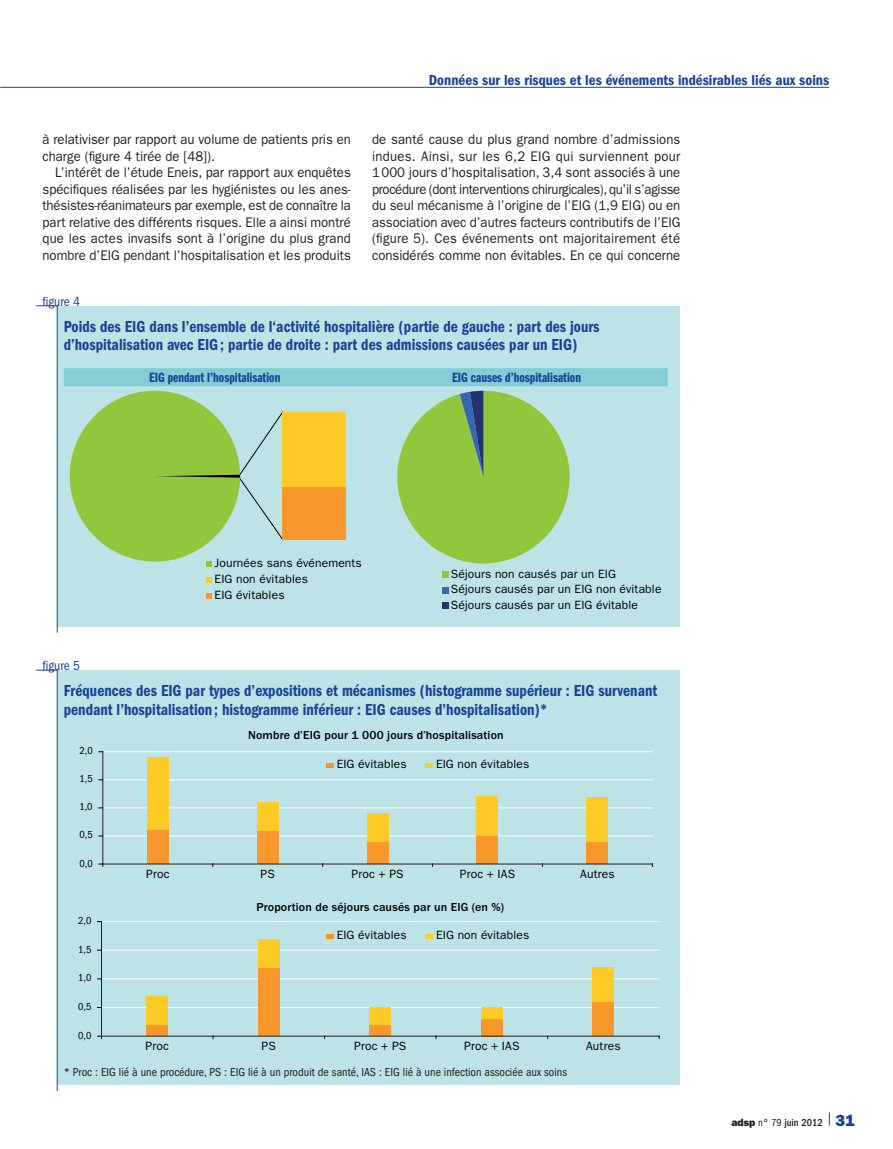
<style>
.page{position:relative;width:893px;height:1149px;background:#fff}
.page>*{position:absolute;margin:0;border:0;box-sizing:border-box;transform-origin:0 0}
.t1{font:16.5px/18px "ITC Franklin Gothic Std Dm Cd";color:#1b4299;scale:.94 1}
.t2{font:15px "ITC Franklin Gothic Std Dm Cd";color:#1b4299}
.t3{font:13.95px/16.5px "ITC Franklin Gothic Std";color:#231f20;text-align:justify;scale:.94 1}
.t4{font:13.95px "ITC Franklin Gothic Std Dm Cp";color:#1b4299}
.t5{font:condensed 13.5px "ITC Franklin Gothic Std";color:#1b4299}
.t6{font:12px/15.9px "ITC Franklin Gothic Std";letter-spacing:.015em;color:#000001}
.t7{font:condensed 12px "ITC Franklin Gothic Std";color:#231f20}
.t8{font:500 12px "ITC Franklin Gothic Std";letter-spacing:.015em;color:#000001}
.t9{font:condensed 10.5px "ITC Franklin Gothic Std";color:#000001}
.t10{font:500 condensed 10.5px "ITC Franklin Gothic Std";color:#231f20}
.s1{font-family:"ITC Franklin Gothic Std Hvy";font-weight:400;font-stretch:normal}
.s2{font-weight:400}
.s3{font-family:"ITC Franklin Gothic Std Hvy";font-weight:400;font-stretch:normal;font-size:16.2px;color:#1b4299}
</style>
<div class="page">
<hr style="left:0;top:87px;width:829px;height:1px;background:#1b4299">
<svg style="left:829px;top:1112px;width:1px;height:13px"></svg>
<div style="left:57px;top:305px;width:623px;height:321px;background:#bce3e5"></div>
<svg style="left:36px;top:305px;width:22px;height:328px"></svg>
<svg style="left:64px;top:368px;width:604px;height:240px"></svg>
<div style="left:57px;top:669px;width:623px;height:415px;background:#bce3e5"></div>
<svg style="left:36px;top:669px;width:22px;height:421px"></svg>
<hr style="left:103px;top:835px;width:549px;height:1px;background:#fff">
<hr style="left:103px;top:807px;width:549px;height:1px;background:#fff">
<hr style="left:103px;top:779px;width:549px;height:1px;background:#fff">
<hr style="left:103px;top:751px;width:549px;height:1px;background:#fff">
<div style="left:147px;top:830px;width:21px;height:33px;background:#f7972c"></div>
<div style="left:257px;top:830px;width:21px;height:33px;background:#f7972c"></div>
<div style="left:367px;top:841px;width:21px;height:22px;background:#f7972c"></div>
<div style="left:477px;top:835px;width:21px;height:28px;background:#f7972c"></div>
<div style="left:587px;top:841px;width:21px;height:22px;background:#f7972c"></div>
<div style="left:147px;top:757px;width:21px;height:73px;background:#feca26"></div>
<div style="left:257px;top:802px;width:21px;height:28px;background:#feca26"></div>
<div style="left:367px;top:813px;width:21px;height:28px;background:#feca26"></div>
<div style="left:477px;top:796px;width:21px;height:39px;background:#feca26"></div>
<div style="left:587px;top:796px;width:21px;height:45px;background:#feca26"></div>
<hr style="left:102px;top:751px;width:1px;height:112px;background:#231f20">
<hr style="left:103px;top:863px;width:549px;height:1px;background:#231f20">
<svg style="left:326px;top:763px;width:8px;height:4px"></svg>
<svg style="left:426px;top:763px;width:7px;height:4px"></svg>
<hr style="left:101px;top:1006px;width:558px;height:1px;background:#fff">
<hr style="left:101px;top:978px;width:558px;height:1px;background:#fff">
<hr style="left:101px;top:949px;width:558px;height:1px;background:#fff">
<hr style="left:101px;top:920px;width:558px;height:1px;background:#fff">
<div style="left:147px;top:1024px;width:21px;height:11px;background:#f7972c"></div>
<div style="left:258px;top:967px;width:21px;height:68px;background:#f7972c"></div>
<div style="left:370px;top:1024px;width:21px;height:11px;background:#f7972c"></div>
<div style="left:481px;top:1018px;width:21px;height:17px;background:#f7972c"></div>
<div style="left:593px;top:1001px;width:21px;height:34px;background:#f7972c"></div>
<div style="left:147px;top:995px;width:21px;height:29px;background:#feca26"></div>
<div style="left:258px;top:938px;width:21px;height:29px;background:#feca26"></div>
<div style="left:370px;top:1007px;width:21px;height:17px;background:#feca26"></div>
<div style="left:481px;top:1007px;width:21px;height:11px;background:#feca26"></div>
<div style="left:593px;top:967px;width:21px;height:34px;background:#feca26"></div>
<hr style="left:101px;top:921px;width:1px;height:114px;background:#231f20">
<hr style="left:101px;top:1035px;width:558px;height:1px;background:#231f20">
<div style="left:326px;top:933px;width:8px;height:5px;background:#f7972c"></div>
<svg style="left:426px;top:934px;width:7px;height:4px"></svg>
<p class="t3" style="left:43px;top:131px;width:329px">à relativiser par rapport au volume de patients pris en charge (figure 4 tirée de [48]).</p>
<p class="t3" style="left:43px;top:164px;width:330px;text-indent:13px">L’intérêt de l’étude Eneis, par rapport aux enquêtes spécifiques réalisées par les hygiénistes ou les anes&shy;thésistes-réanimateurs par exemple, est de connaître la part relative des différents risques. Elle a ainsi montré que les actes invasifs sont à l’origine du plus grand nombre d’EIG pendant l’hospitalisation et les produits</p>
<p class="t2" style="left:429px;top:71px;width:402px">Données sur les risques et les événements indésirables liés aux soins</p>
<p class="t3" style="left:372px;top:131px;width:330px">de santé cause du plus grand nombre d’admissions indues. Ainsi, sur les 6,2 EIG qui surviennent pour 1000 jours d’hospitalisation, 3,4 sont associés à une procédure (dont interventions chirurgicales), qu’il s’agisse du seul mécanisme à l’origine de l’EIG (1,9 EIG) ou en association avec d’autres facteurs contributifs de l’EIG (figure 5). Ces événements ont majoritairement été considérés comme non évitables. En ce qui concerne</p>
<p class="t5" style="left:43px;top:293px;width:39px">figure 4</p>
<p class="t1" style="left:64px;top:317px;width:571px">Poids des EIG dans l’ensemble de l‘activité hospitalière (partie de gauche : part des jours d’hospitalisation avec EI G; partie de droite : part des admissions causées par un EI G)</p>
<p class="t4" style="left:149px;top:369px;width:133px">EIG pendant l’hospitalisation</p>
<p class="t4" style="left:452px;top:369px;width:130px">EIG causes d’hospitalisation</p>
<p class="t6" style="left:215px;top:554px;width:149px">Journées sans événements<br>EIG non évitables<br>EIG évitables</p>
<p class="t6" style="left:451px;top:566px;width:212px;line-height:15.5px">Séjours non causés par un EIG<br>Séjours causés par un EIG non évitable<br>Séjours causés par un EIG évitable</p>
<p class="t5" style="left:43px;top:657px;width:39px">figure 5</p>
<p class="t1" style="left:64px;top:682px;width:633px">Fréquences des EI G par types d’expositions et mécanismes (histogramme supérieur : EI G survenant pendant l’hospitalisation ; histogramme inférieur : EIG causes d’hospitalisation)*</p>
<p class="t8" style="left:248px;top:728px;width:257px">Nombre d’EIG pour 1 000 jours d’hospitalisation</p>
<p class="t9" style="left:80px;top:744px;width:15px">2,0</p>
<p class="t9" style="left:80px;top:772px;width:15px">1,5</p>
<p class="t9" style="left:80px;top:800px;width:15px">1,0</p>
<p class="t9" style="left:80px;top:828px;width:15px">0,5</p>
<p class="t9" style="left:80px;top:856px;width:15px">0,0</p>
<p class="t9" style="left:78px;top:914px;width:15px">2,0</p>
<p class="t9" style="left:78px;top:943px;width:15px">1,5</p>
<p class="t9" style="left:78px;top:971px;width:15px">1,0</p>
<p class="t9" style="left:78px;top:1000px;width:15px">0,5</p>
<p class="t9" style="left:78px;top:1028px;width:15px">0,0</p>
<p class="t6" style="left:337px;top:756px;width:72px">EIG évitables</p>
<p class="t6" style="left:436px;top:756px;width:95px">EIG non évitables</p>
<p class="t6" style="left:146px;top:865px;width:25px">Proc</p>
<p class="t6" style="left:261px;top:865px;width:16px">PS</p>
<p class="t6" style="left:352px;top:865px;width:54px">Proc + PS</p>
<p class="t6" style="left:460px;top:865px;width:57px">Proc + IAS</p>
<p class="t6" style="left:580px;top:865px;width:36px">Autres</p>
<p class="t8" style="left:256px;top:899px;width:249px">Proportion de séjours causés par un EIG (en %)</p>
<p class="t6" style="left:337px;top:926px;width:72px">EIG évitables</p>
<p class="t6" style="left:436px;top:926px;width:95px">EIG non évitables</p>
<p class="t6" style="left:146px;top:1037px;width:25px">Proc</p>
<p class="t6" style="left:262px;top:1037px;width:16px">PS</p>
<p class="t6" style="left:354px;top:1037px;width:54px">Proc + PS</p>
<p class="t6" style="left:464px;top:1037px;width:57px">Proc + IAS</p>
<p class="t6" style="left:586px;top:1037px;width:36px">Autres</p>
<p class="t7" style="left:64px;top:1064px;width:505px">* Proc : EIG lié à une procédure, PS : EIG lié à un produit de santé, IAS : EIG lié à une infection associée aux soins</p>
<p class="t10" style="left:731px;top:1115px;width:125px"><span class="s1">adsp</span> <span class="s2">n° 79</span> juin 2012 <span class="s3">31</span></p>
</div>
